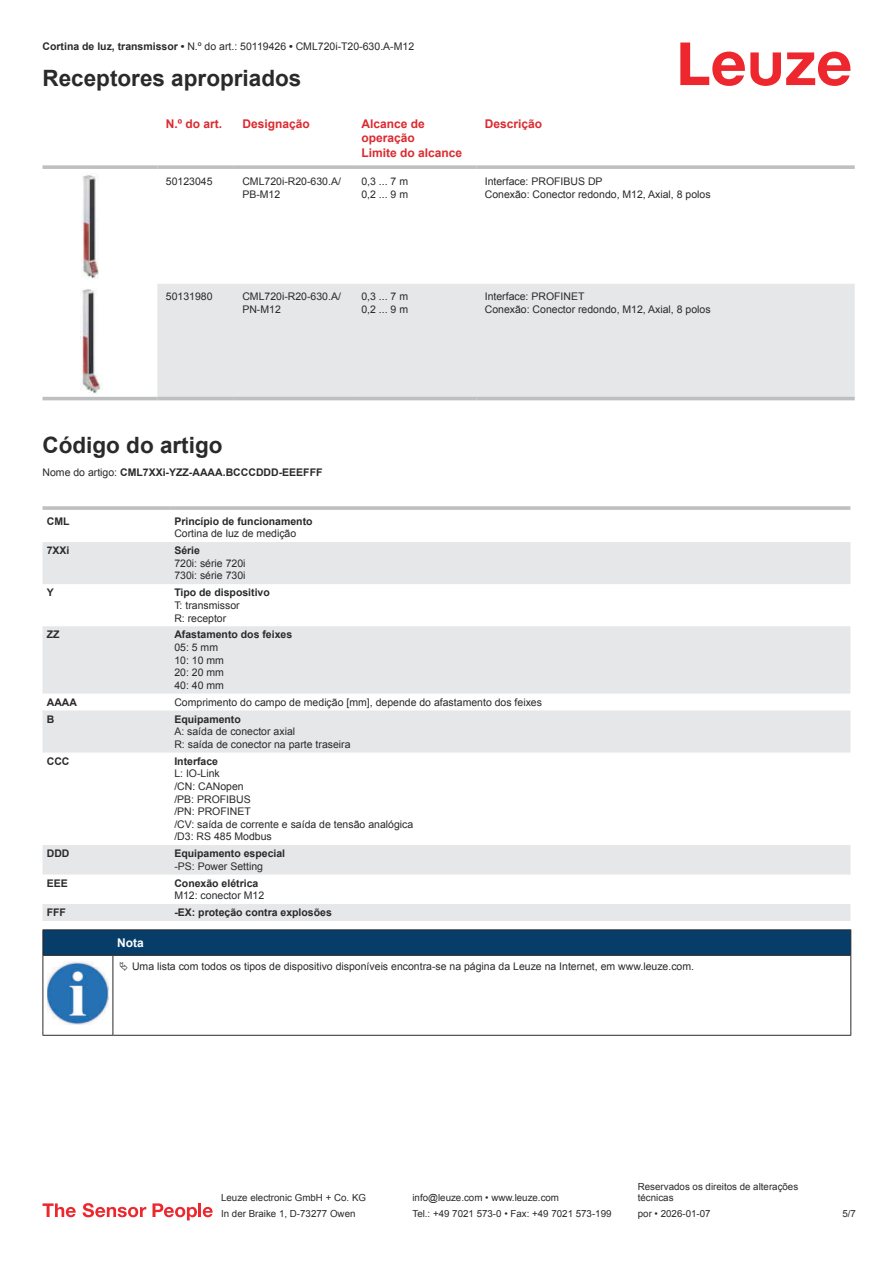
<style>
.page{position:relative;width:893px;height:1263px;background:#fff}
.page>*{position:absolute;margin:0;border:0;box-sizing:border-box;transform-origin:0 0}
.t1{font:700 22.5px "Arial";color:#2b292a}
.t2{font:700 12px/14.4px "Arial";color:#db2a30}
.t3{font:700 12px "Arial";color:#fff}
.t4{font:10.5px/12.6px "Arial";color:#2b292a}
.t5{font:700 10.5px "Arial";color:#2b292a}
.t6{font:9.75px/11.7px "Arial";color:#2b292a}
.s1{font-weight:700}
.s2{font-weight:400}
</style>
<div class="page">
<svg style="left:680px;top:43px;width:170px;height:43px"></svg>
<svg style="left:43px;top:225px;width:812px;height:176px"></svg>
<div style="left:157px;top:284px;width:698px;height:113px;background:#e6e7e9"></div>
<svg style="left:43px;top:165px;width:114px;height:4px"></svg>
<svg style="left:157px;top:165px;width:77px;height:4px"></svg>
<svg style="left:234px;top:165px;width:119px;height:4px"></svg>
<svg style="left:353px;top:165px;width:123px;height:4px"></svg>
<svg style="left:476px;top:165px;width:379px;height:4px;background:#c3c5c7"></svg>
<hr style="left:43px;top:397px;width:114px;height:3px;background:#bdbfc1">
<hr style="left:157px;top:397px;width:77px;height:3px;background:#bdbfc1">
<hr style="left:234px;top:397px;width:119px;height:3px;background:#bdbfc1">
<hr style="left:353px;top:397px;width:123px;height:3px;background:#bdbfc1">
<hr style="left:476px;top:397px;width:379px;height:3px;background:#bdbfc1">
<img style="left:82px;top:175px;width:19px;height:104px">
<img style="left:80px;top:288px;width:23px;height:106px">
<svg style="left:43px;top:542px;width:807px;height:379px;fill:#e6e7e9"></svg>
<svg style="left:43px;top:506px;width:127px;height:4px"></svg>
<hr style="left:170px;top:506px;width:680px;height:4px;background:#c4c6c8">
<svg style="left:43px;top:1203px;width:33px;height:14px"></svg>
<svg style="left:83px;top:1203px;width:63px;height:14px"></svg>
<svg style="left:153px;top:1203px;width:44px;height:17px"></svg>
<hr style="left:198px;top:1203px;width:3px;height:14px;background:#ed272d">
<svg style="left:203px;top:1207px;width:10px;height:10px"></svg>
<svg style="left:44px;top:956px;width:806px;height:79px"></svg>
<hr style="left:43px;top:929px;width:70px;height:1px;background:#2b292a">
<hr style="left:43px;top:955px;width:70px;height:1px;background:#2b292a">
<hr style="left:113px;top:929px;width:738px;height:1px;background:#2b292a">
<div style="left:43px;top:930px;width:808px;height:25px;background:#063d69"></div>
<hr style="left:113px;top:955px;width:738px;height:1px;background:#2b292a">
<hr style="left:43px;top:956px;width:1px;height:75px;background:#2b292a">
<hr style="left:113px;top:956px;width:1px;height:75px;background:#2b292a">
<hr style="left:850px;top:956px;width:1px;height:75px;background:#2b292a">
<hr style="left:43px;top:1035px;width:70px;height:1px;background:#2b292a">
<hr style="left:113px;top:1035px;width:738px;height:1px;background:#2b292a">
<img style="left:47px;top:962px;width:61px;height:62px">
<div style="left:115px;top:956px;width:734px;height:20px;background:#fff"></div>
<p class="t4" style="left:43px;top:41px;width:373px"><span class="s1">Cortina de luz, transmissor •</span> N.º do art.: 50119426 <span class="s1">•</span> CML720i-T20-630.A-M12</p>
<h1 class="t1" style="left:43px;top:70px;width:260px">Receptores apropriados</h1>
<p class="t2" style="left:166px;top:117px;width:58px">N.º do art.</p>
<p class="t2" style="left:242px;top:117px;width:69px">Designação</p>
<p class="t2" style="left:361px;top:117px;width:102px">Alcance de operação<br>Limite do alcance</p>
<p class="t2" style="left:485px;top:117px;width:59px">Descrição</p>
<p class="t4" style="left:166px;top:176px;width:48px">50123045</p>
<p class="t4" style="left:242px;top:176px;width:100px">CML720i-R20-630.A/<br>PB-M12</p>
<p class="t4" style="left:361px;top:176px;width:48px">0,3 ... 7 m<br>0,2 ... 9 m</p>
<p class="t4" style="left:485px;top:176px;width:227px">Interface: PROFIBUS DP<br>Conexão: Conector redondo, M12, Axial, 8 polos</p>
<p class="t4" style="left:166px;top:291px;width:48px">50131980</p>
<p class="t4" style="left:242px;top:291px;width:100px">CML720i-R20-630.A/<br>PN-M12</p>
<p class="t4" style="left:361px;top:291px;width:48px">0,3 ... 7 m<br>0,2 ... 9 m</p>
<p class="t4" style="left:485px;top:291px;width:227px">Interface: PROFINET<br>Conexão: Conector redondo, M12, Axial, 8 polos</p>
<h1 class="t1" style="left:43px;top:437px;width:181px">Código do artigo</h1>
<p class="t5" style="left:43px;top:468px;width:282px"><span class="s2">Nome do artigo:</span> CML7XXi-YZZ-AAAA.BCCCDDD-EEEFFF</p>
<p class="t5" style="left:47px;top:517px;width:24px">CML</p>
<p class="t5" style="left:174px;top:517px;width:140px">Princípio de funcionamento</p>
<p class="t4" style="left:174px;top:528px;width:123px">Cortina de luz de medição</p>
<p class="t5" style="left:47px;top:547px;width:24px">7XXi</p>
<p class="t5" style="left:174px;top:547px;width:27px">Série</p>
<p class="t4" style="left:174px;top:558px;width:73px">720i: série 720i<br>730i: série 730i</p>
<p class="t5" style="left:47px;top:589px;width:9px">Y</p>
<p class="t5" style="left:174px;top:589px;width:97px">Tipo de dispositivo</p>
<p class="t4" style="left:174px;top:600px;width:67px">T: transmissor<br>R: receptor</p>
<p class="t5" style="left:47px;top:631px;width:14px">ZZ</p>
<p class="t5" style="left:174px;top:631px;width:119px">Afastamento dos feixes</p>
<p class="t4" style="left:174px;top:642px;width:51px">05: 5 mm<br>10: 10 mm<br>20: 20 mm<br>40: 40 mm</p>
<p class="t5" style="left:47px;top:698px;width:32px">AAAA</p>
<p class="t4" style="left:174px;top:697px;width:369px">Comprimento do campo de medição [mm], depende do afastamento dos feixes</p>
<p class="t5" style="left:47px;top:715px;width:9px">B</p>
<p class="t5" style="left:174px;top:715px;width:68px">Equipamento</p>
<p class="t4" style="left:174px;top:726px;width:178px">A: saída de conector axial<br>R: saída de conector na parte traseira</p>
<p class="t5" style="left:47px;top:757px;width:24px">CCC</p>
<p class="t5" style="left:174px;top:757px;width:45px">Interface</p>
<p class="t4" style="left:174px;top:768px;width:240px">L: IO-Link<br>/CN: CANopen<br>/PB: PROFIBUS<br>/PN: PROFINET<br>/CV: saída de corrente e saída de tensão analógica /D3: RS 485 Modbus</p>
<p class="t5" style="left:47px;top:850px;width:24px">DDD</p>
<p class="t5" style="left:174px;top:850px;width:112px">Equipamento especial</p>
<p class="t4" style="left:174px;top:861px;width:90px">-PS: Power Setting</p>
<p class="t5" style="left:47px;top:879px;width:23px">EEE</p>
<p class="t5" style="left:174px;top:879px;width:86px">Conexão elétrica</p>
<p class="t4" style="left:174px;top:890px;width:91px">M12: conector M12</p>
<p class="t5" style="left:47px;top:908px;width:21px">FFF</p>
<p class="t5" style="left:174px;top:908px;width:159px">-EX: proteção contra explosões</p>
<p class="t3" style="left:117px;top:938px;width:28px">Nota</p>
<p class="t4" style="left:132px;top:961px;width:564px">Uma lista com todos os tipos de dispositivo disponíveis encontra-se na página da Leuze na Internet, em www.leuze.com.</p>
<p class="t6" style="left:221px;top:1193px;width:146px">Leuze electronic GmbH + Co. KG</p>
<p class="t6" style="left:412px;top:1193px;width:148px">info@leuze.com • www.leuze.com</p>
<p class="t6" style="left:638px;top:1181px;width:162px">Reservados os direitos de alterações técnicas</p>
<p class="t6" style="left:221px;top:1209px;width:136px">In der Braike 1, D-73277 Owen</p>
<p class="t6" style="left:412px;top:1209px;width:201px">Tel.: +49 7021 573-0 • Fax: +49 7021 573-199</p>
<p class="t6" style="left:638px;top:1209px;width:74px">por • 2026-01-07</p>
<p class="t6" style="left:842px;top:1209px;width:15px">5 /7</p>
</div>
